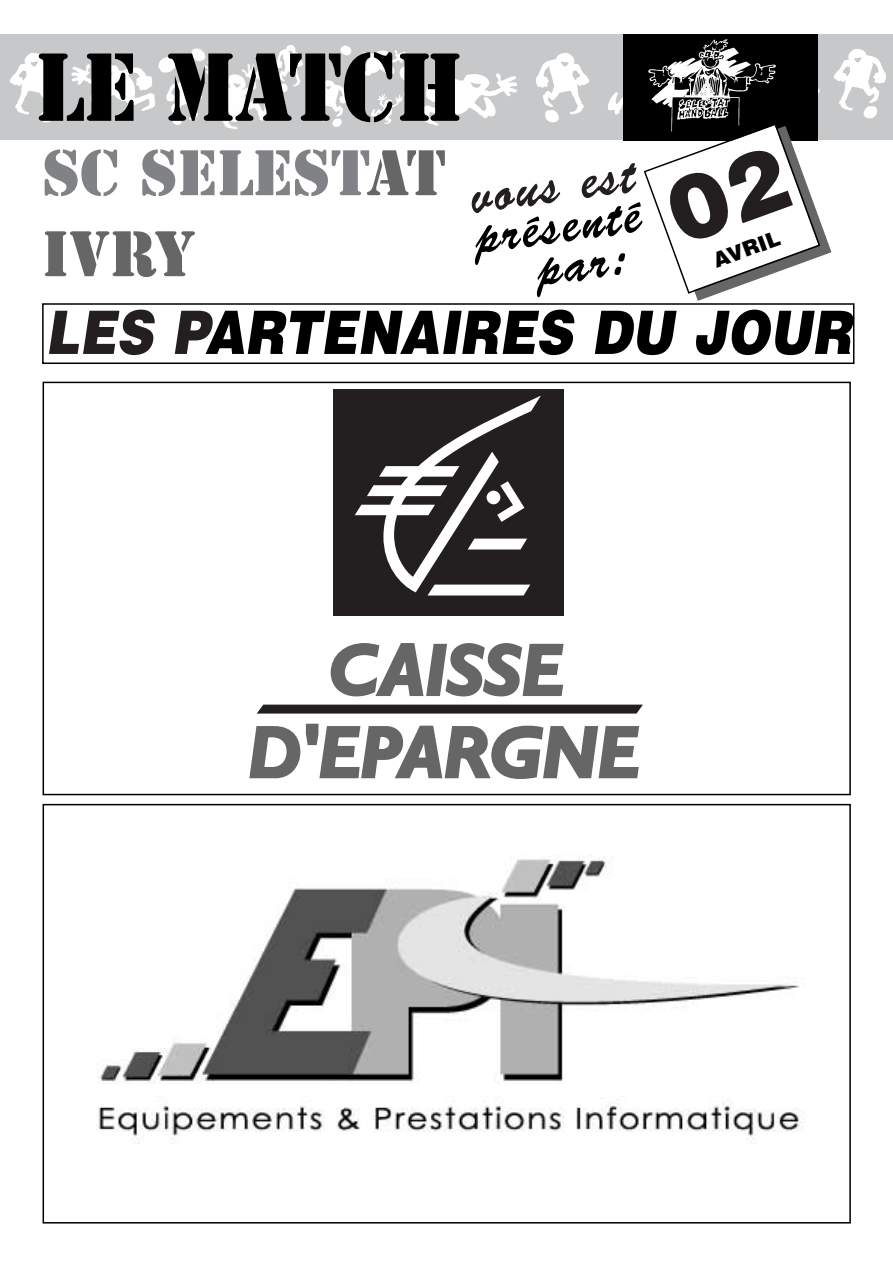
<style>
.page{position:relative;width:893px;height:1263px;background:#fff}
.page>*{position:absolute;margin:0;border:0;box-sizing:border-box;transform-origin:0 0}
.t1{font:90px "Stencil";color:#000;scale:.9 1}
.t2{font:italic 900 60px "Helvetica";color:#000;scale:.85 1}
.t3{font:60px/81px "Stencil";color:#808285}
.t4{font:54px/40.5px "Brush Script";color:#000;scale:.9 1}
.t5{font:54px "Brush Script";color:#231f20;scale:.9 1}
.t6{font:900 21px "Helvetica";color:#000}
.s1{color:#666}
.s2{color:#231f20}
</style>
<div class="page">
<div style="left:1px;top:34px;width:891px;height:105px;background:#c7c8ca"></div>
<img style="left:10px;top:53px;width:53px;height:70px">
<img style="left:833px;top:49px;width:53px;height:70px">
<img style="left:312px;top:80px;width:36px;height:47px">
<img style="left:282px;top:46px;width:21px;height:46px">
<img style="left:172px;top:111px;width:2px;height:13px">
<img style="left:536px;top:53px;width:53px;height:70px">
<img style="left:71px;top:57px;width:103px;height:54px">
<img style="left:340px;top:45px;width:67px;height:34px">
<img style="left:398px;top:64px;width:120px;height:62px">
<img style="left:608px;top:92px;width:15px;height:23px">
<img style="left:817px;top:87px;width:3px;height:35px">
<img style="left:371px;top:91px;width:40px;height:33px">
<img style="left:174px;top:48px;width:108px;height:82px">
<div style="left:623px;top:34px;width:194px;height:106px;background:#000"></div>
<img style="left:648px;top:39px;width:128px;height:83px">
<div style="left:42px;top:303px;width:812px;height:61px;border:2px solid #000"></div>
<div style="left:332px;top:389px;width:231px;height:227px;background:#231f20"></div>
<svg style="left:355px;top:396px;width:186px;height:200px"></svg>
<svg style="left:255px;top:608px;width:388px;height:171px"></svg>
<div style="left:43px;top:382px;width:807px;height:413px;border:2px solid #000"></div>
<img style="left:96px;top:855px;width:709px;height:289px">
<div style="left:43px;top:804px;width:807px;height:420px;border:2px solid #000"></div>
<svg style="left:642px;top:122px;width:189px;height:179px"></svg>
<h1 class="t1" style="left:36px;top:37px;width:477px">LE MATCH</h1>
<p class="t3" style="left:42px;top:134px;width:405px">SC SELEST<span class="s1">AT<br>IVRY</span></p>
<p class="t5" style="left:469px;top:181px;width:185px;rotate:-8deg">vous est</p>
<p class="t4" style="left:530px;top:215px;width:123px;text-indent:-57px;rotate:-8deg">présenté par:</p>
<p class="t2" style="left:45px;top:311px;width:950px"><span class="s2">LES P</span>ARTENAIRES DU JOUR</p>
<p class="t6" style="left:711px;top:254px;width:71px;rotate:-20deg">AVRIL</p>
</div>
